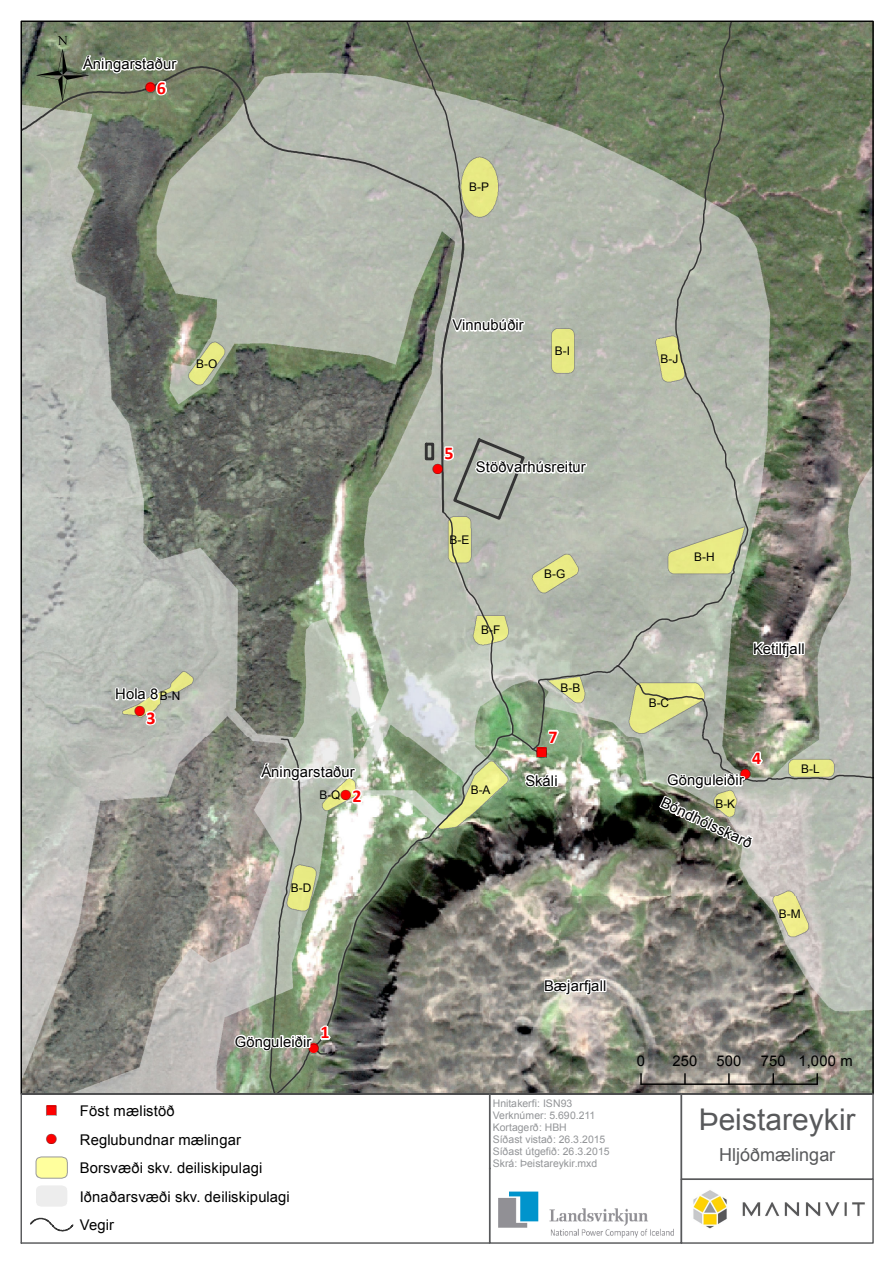
<style>
.page{position:relative;width:894px;height:1264px;background:#fff}
.page>*{position:absolute;margin:0;border:0;box-sizing:border-box;transform-origin:0 0}
.t1{font:82.05px "ESRI North";color:#000}
.t2{font:29.85px "Arial";color:#58595b}
.t3{font:18px "Arial";color:#58595b}
.t4{font:700 18px "Calibri";color:#f00}
.t5{font:14.7px/28.5px "Arial";letter-spacing:.005em;color:#000}
.t6{font:14.4px "ESRI Default Marker";color:#f00}
.t7{font:11.85px "Arial";color:#000}
.t8{font:10.5px/12px "Arial";letter-spacing:-.005em;color:#939598}
.s1{color:#000}
</style>
<div class="page">
<img style="left:23px;top:23px;width:848px;height:1069px">
<svg style="left:674px;top:23px;width:197px;height:564px;background:#848c76"></svg>
<svg style="left:314px;top:23px;width:155px;height:568px;background:#969f89"></svg>
<img style="left:314px;top:733px;width:199px;height:313px">
<svg style="left:23px;top:65px;width:442px;height:448px;background:#959b8f"></svg>
<svg style="left:543px;top:977px;width:64px;height:19px"></svg>
<svg style="left:448px;top:316px;width:79px;height:22px"></svg>
<svg style="left:114px;top:685px;width:46px;height:17px"></svg>
<svg style="left:80px;top:52px;width:100px;height:45px"></svg>
<svg style="left:442px;top:436px;width:147px;height:86px;background:#b2b7ae"></svg>
<img style="left:465px;top:587px;width:406px;height:266px">
<svg style="left:143px;top:709px;width:14px;height:18px"></svg>
<img style="left:233px;top:737px;width:130px;height:355px">
<div style="left:680px;top:1093px;width:193px;height:86px;border:1px solid #58595b"></div>
<div style="left:680px;top:1178px;width:193px;height:65px;border:1px solid #58595b"></div>
<div style="left:21px;top:1093px;width:469px;height:150px;border:1px solid #58595b"></div>
<img style="left:693px;top:1190px;width:172px;height:39px">
<svg style="left:488px;top:1092px;width:194px;height:152px"></svg>
<svg style="left:35px;top:1156px;width:33px;height:23px"></svg>
<svg style="left:36px;top:1185px;width:31px;height:21px"></svg>
<svg style="left:30px;top:1217px;width:44px;height:15px"></svg>
<hr style="left:640px;top:1083px;width:177px;height:1px;background:#000">
<img style="left:492px;top:1186px;width:186px;height:52px">
<h1 class="t1" style="left:36px;top:28px;width:55px">Ü</h1>
<p class="t5" style="left:83px;top:50px;width:95px">Áningarstaður</p>
<p class="t4" style="left:157px;top:77px;width:11px">6</p>
<p class="t6" style="left:145px;top:82px;width:12px">!<span class="s1">(</span></p>
<p class="t7" style="left:196px;top:357px;width:23px">B-O</p>
<p class="t5" style="left:115px;top:680px;width:45px">Hola 8</p>
<p class="t7" style="left:160px;top:689px;width:22px">B-N</p>
<p class="t6" style="left:135px;top:705px;width:12px">!<span class="s1">(</span></p>
<p class="t4" style="left:146px;top:707px;width:11px">3</p>
<p class="t5" style="left:261px;top:758px;width:95px">Áningarstaður</p>
<p class="t6" style="left:341px;top:789px;width:12px">!<span class="s1">(</span></p>
<p class="t7" style="left:319px;top:788px;width:23px">B-Q</p>
<p class="t4" style="left:352px;top:785px;width:11px">2</p>
<p class="t7" style="left:291px;top:881px;width:22px">B-D</p>
<p class="t4" style="left:320px;top:1021px;width:11px">1</p>
<p class="t5" style="left:235px;top:1027px;width:78px">Gönguleiðir</p>
<p class="t6" style="left:309px;top:1043px;width:12px">!<span class="s1">(</span></p>
<p class="t6" style="left:46px;top:1105px;width:12px">"<span class="s1">)</span></p>
<p class="t5" style="left:80px;top:1096px;width:96px">Föst mælistöð</p>
<p class="t6" style="left:46px;top:1133px;width:12px">!<span class="s1">(</span></p>
<p class="t5" style="left:80px;top:1125px;width:211px">Reglubundnar mælingar<br>Borsvæði skv. deiliskipulagi<br>Iðnaðarsvæði skv. deiliskipulagi<br>Vegir</p>
<p class="t7" style="left:469px;top:180px;width:21px">B-P</p>
<p class="t5" style="left:452px;top:311px;width:73px">Vinnubúðir</p>
<p class="t7" style="left:554px;top:344px;width:17px">B-I</p>
<p class="t4" style="left:444px;top:442px;width:11px">5</p>
<p class="t6" style="left:432px;top:464px;width:12px">!<span class="s1">(</span></p>
<p class="t5" style="left:476px;top:453px;width:111px">Stöðvarhúsreitur</p>
<p class="t7" style="left:449px;top:533px;width:21px">B-E</p>
<p class="t7" style="left:481px;top:622px;width:21px">B-F</p>
<p class="t7" style="left:544px;top:566px;width:23px">B-G</p>
<p class="t7" style="left:560px;top:681px;width:21px">B-B</p>
<p class="t4" style="left:548px;top:725px;width:11px">7</p>
<p class="t7" style="left:660px;top:352px;width:19px">B-J</p>
<p class="t7" style="left:694px;top:550px;width:22px">B-H</p>
<p class="t7" style="left:648px;top:696px;width:22px">B-C</p>
<p class="t5" style="left:752px;top:634px;width:53px">Ketilfjall</p>
<p class="t7" style="left:470px;top:782px;width:21px">B-A</p>
<p class="t6" style="left:536px;top:747px;width:12px">!<span class="s1">(</span>"<span class="s1">)</span></p>
<p class="t4" style="left:752px;top:747px;width:11px">4</p>
<p class="t6" style="left:740px;top:769px;width:12px">!<span class="s1">(</span></p>
<p class="t5" style="left:525px;top:766px;width:34px">Skáli</p>
<p class="t5" style="left:667px;top:766px;width:78px">Gönguleiðir</p>
<p class="t5" style="left:667px;top:789px;width:100px;rotate:25deg">Bóndhólsskarð</p>
<p class="t7" style="left:715px;top:796px;width:21px">B-K</p>
<p class="t7" style="left:801px;top:761px;width:20px">B-L</p>
<p class="t7" style="left:778px;top:907px;width:23px">B-M</p>
<p class="t5" style="left:544px;top:971px;width:64px">Bæjarfjall</p>
<p class="t5" style="left:636px;top:1046px;width:10px">0</p>
<p class="t5" style="left:672px;top:1046px;width:26px">250</p>
<p class="t5" style="left:716px;top:1046px;width:26px">500</p>
<p class="t5" style="left:760px;top:1046px;width:94px">750 1,000 m</p>
<p class="t8" style="left:493px;top:1096px;width:118px">Hnitakerfi: ISN93<br>Verknúmer: 5.690.211<br>Kortagerð: HBH<br>Síðast vistað: 26.3.2015<br>Síðast útgefið: 26.3.2015<br>Skrá: Þeistareykir.mxd</p>
<h2 class="t2" style="left:698px;top:1101px;width:158px">Þeistareykir</h2>
<p class="t3" style="left:719px;top:1144px;width:117px">Hljóðmælingar</p>
</div>
